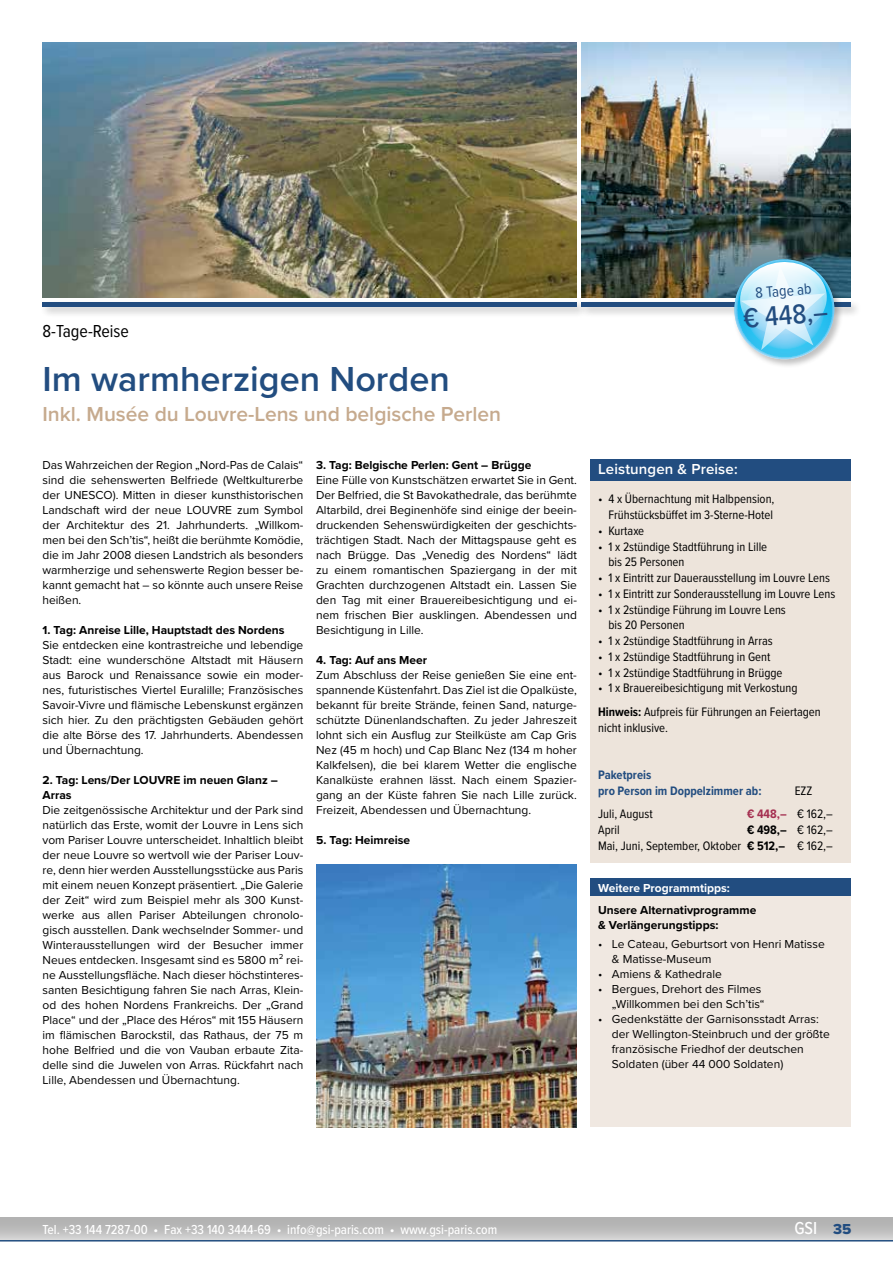
<style>
.page{position:relative;width:893px;height:1263px;background:#fff}
.page>*{position:absolute;margin:0;border:0;box-sizing:border-box;transform-origin:0 0}
.t1{font:600 36px "Proxima Nova";color:#224d80}
.t2{font:500 28.5px "Proxima Nova Cond";color:#224d80}
.t3{font:600 21px "Proxima Nova";color:#c6aa8e}
.t4{font:18px "Proxima Nova Cond";color:#000}
.t5{font:500 18px "Proxima Nova Cond";color:#fff}
.t6{font:15.6px "Proxima Nova Cond";color:#224d80}
.t7{font:600 15px "Proxima Nova";letter-spacing:.01em;color:#fff}
.t8{font:500 13.5px "Proxima Nova Cond";color:#fff}
.t9{font:12.75px/15.8px "Proxima Nova Cond";color:#000}
.t10{font:700 12.75px/15.8px "Proxima Nova Cond";color:#224d80}
.t11{font:700 12.75px "Proxima Nova Cond";color:#a53051}
.t12{font:12px/15px "Proxima Nova";color:#000;text-align:justify}
.t13{font:700 12px/15px "Proxima Nova";color:#000}
.t14{font:700 12px "Proxima Nova";color:#fff}
.s1{font-weight:700}
.s2{font-weight:400;color:#000}
.s3{font-family:"Proxima Nova Extrabld";font-weight:400;font-size:15px;color:#224d80}
</style>
<div class="page">
<svg style="left:0;top:1218px;width:893px;height:21px;background:#bdbdbd"></svg>
<hr style="left:0;top:1240px;width:893px;height:1px;background:#224d80">
<div style="left:590px;top:480px;width:260px;height:383px;background:#ede4db"></div>
<img style="left:43px;top:43px;width:534px;height:255px">
<img style="left:581px;top:43px;width:269px;height:255px">
<div style="left:40px;top:299px;width:548px;height:19px;background:#000;opacity:.25"></div>
<hr style="left:43px;top:302px;width:534px;height:4px;background:#224d80">
<div style="left:579px;top:299px;width:283px;height:19px;background:#000;opacity:.25"></div>
<hr style="left:581px;top:302px;width:269px;height:4px;background:#224d80">
<div style="left:590px;top:459px;width:260px;height:21px;background:#224d80"></div>
<div style="left:732px;top:257px;width:112px;height:112px;background:#000;opacity:.25"></div>
<svg style="left:732px;top:257px;width:104px;height:104px"></svg>
<div style="left:590px;top:895px;width:260px;height:232px;background:#f0e8e1"></div>
<div style="left:590px;top:878px;width:260px;height:17px;background:#224d80"></div>
<img style="left:316px;top:864px;width:261px;height:263px">
<h3 class="t4" style="left:43px;top:318px;width:88px">8-Tage-Reise</h3>
<h1 class="t1" style="left:43px;top:352px;width:409px">Im warmherzigen Norden</h1>
<h3 class="t3" style="left:43px;top:398px;width:460px">Inkl. Musée du Louvre-Lens und belgische Perlen</h3>
<p class="t12" style="left:43px;top:457px;width:262px">Das Wahrzeichen der Region „Nord-Pas de Calais“ sind die sehenswerten Belfriede (Weltkulturerbe der UNESCO). Mitten in dieser kunsthistorischen Landschaft wird der neue LOUVRE zum Symbol der Architektur des 21. Jahrhunderts. „Willkom&shy;men bei den Sch’tis“, heißt die berühmte Komödie, die im Jahr 2008 diesen Landstrich als besonders warmherzige und sehenswerte Region besser be&shy;kannt gemacht hat – so könnte auch unsere Reise heißen.</p>
<p class="t13" style="left:43px;top:622px;width:243px">1. Tag: Anreise Lille, Hauptstadt des Nordens</p>
<p class="t12" style="left:43px;top:637px;width:262px">Sie entdecken eine kontrastreiche und lebendige Stadt: eine wunderschöne Altstadt mit Häusern aus Barock und Renaissance sowie ein moder&shy;nes, futuristisches Viertel Euralille; Französisches Savoir-Vivre und flämische Lebenskunst ergänzen sich hier. Zu den prächtigsten Gebäuden gehört die alte Börse des 17. Jahrhunderts. Abendessen und Übernachtung.</p>
<p class="t13" style="left:43px;top:772px;width:237px">2. Tag: Lens/Der LOUVRE im neuen Glanz –<br>Arras</p>
<p class="t12" style="left:43px;top:802px;width:262px">Die zeitgenössische Architektur und der Park sind natürlich das Erste, womit der Louvre in Lens sich vom Pariser Louvre unterscheidet. Inhaltlich bleibt der neue Louvre so wertvoll wie der Pariser Louv&shy;re, denn hier werden Ausstellungsstücke aus Paris mit einem neuen Konzept präsentiert. „Die Galerie der Zeit“ wird zum Beispiel mehr als 300 Kunst&shy;werke aus allen Pariser Abteilungen chronolo&shy;gisch ausstellen. Dank wechselnder Sommer- und Winterausstellungen wird der Besucher immer Neues entdecken. Insgesamt sind es 5800 m² rei&shy;ne Ausstellungsfläche. Nach dieser höchstinteres&shy;santen Besichtigung fahren Sie nach Arras, Klein&shy;od des hohen Nordens Frankreichs. Der „Grand Place“ und der „Place des Héros“ mit 155 Häusern im flämischen Barockstil, das Rathaus, der 75 m hohe Belfried und die von Vauban erbaute Zita&shy;delle sind die Juwelen von Arras. Rückfahrt nach Lille, Abendessen und Übernachtung.</p>
<p class="t13" style="left:316px;top:457px;width:217px">3. Tag: Belgische Perlen: Gent – Brügge</p>
<p class="t12" style="left:316px;top:472px;width:262px">Eine Fülle von Kunstschätzen erwartet Sie in Gent.<br>Der Belfried, die St Bavokathedrale, das berühmte Altarbild, drei Beginenhöfe sind einige der beein&shy;druckenden Sehenswürdigkeiten der geschichts&shy;trächtigen Stadt. Nach der Mittagspause geht es nach Brügge. Das „Venedig des Nordens“ lädt zu einem romantischen Spaziergang in der mit Grachten durchzogenen Altstadt ein. Lassen Sie den Tag mit einer Brauereibesichtigung und ei&shy;nem frischen Bier ausklingen. Abendessen und Besichtigung in Lille.</p>
<p class="t13" style="left:316px;top:652px;width:113px">4. Tag: Auf ans Meer</p>
<p class="t12" style="left:316px;top:667px;width:262px">Zum Abschluss der Reise genießen Sie eine ent&shy;spannende Küstenfahrt. Das Ziel ist die Opalküste, bekannt für breite Strände, feinen Sand, naturge&shy;schützte Dünenlandschaften. Zu jeder Jahreszeit lohnt sich ein Ausflug zur Steilküste am Cap Gris Nez (45 m hoch) und Cap Blanc Nez (134 m hoher Kalkfelsen), die bei klarem Wetter die englische Kanalküste erahnen lässt. Nach einem Spazier&shy;gang an der Küste fahren Sie nach Lille zurück.<br>Freizeit, Abendessen und Übernachtung.</p>
<p class="t13" style="left:316px;top:832px;width:96px">5. Tag: Heimreise</p>
<h3 class="t6" style="left:754px;top:282px;width:58px;rotate:-5deg">8 Tage ab</h3>
<h2 class="t2" style="left:741px;top:298px;width:87px;rotate:-5deg">€ 448,–</h2>
<p class="t7" style="left:598px;top:458px;width:141px">Leistungen &amp; Preise:</p>
<p class="t9" style="left:598px;top:491px;width:178px;text-align:right">• 4 x Übernachtung mit Halbpension,<br>Frühstücksbüffet im 3-Sterne-Hotel</p>
<p class="t9" style="left:598px;top:522px;width:48px">• Kurtaxe</p>
<p class="t9" style="left:608px;top:538px;width:160px;text-indent:-10px">• 1 x 2stündige Stadtführung in Lille bis 25 Personen</p>
<p class="t9" style="left:598px;top:569px;width:233px">• 1 x Eintritt zur Dauerausstellung im Louvre Lens</p>
<p class="t9" style="left:598px;top:585px;width:239px">• 1 x Eintritt zur Sonderausstellung im Louvre Lens</p>
<p class="t9" style="left:608px;top:601px;width:179px;text-indent:-10px">• 1 x 2stündige Führung im Louvre Lens bis 20 Personen</p>
<p class="t9" style="left:598px;top:632px;width:176px">• 1 x 2stündige Stadtführung in Arras</p>
<p class="t9" style="left:598px;top:648px;width:174px">• 1 x 2stündige Stadtführung in Gent</p>
<p class="t9" style="left:598px;top:664px;width:186px">• 1 x 2stündige Stadtführung in Brügge</p>
<p class="t9" style="left:598px;top:676px;width:224px;line-height:23.7px">• 1 x Brauereibesichtigung mit Verkostung<br><span class="s1">Hinweis:</span> Aufpreis für Führungen an Feiertagen</p>
<p class="t9" style="left:598px;top:719px;width:71px">nicht inklusive.</p>
<p class="t10" style="left:598px;top:766px;width:165px">Paketpreis<br>pro Person im Doppelzimmer ab:</p>
<p class="t9" style="left:795px;top:782px;width:19px">EZZ</p>
<p class="t9" style="left:598px;top:806px;width:56px">Juli, August</p>
<p class="t11" style="left:747px;top:805px;width:87px">€ 448,– <span class="s2">€ 162,–</span></p>
<p class="t9" style="left:598px;top:821px;width:23px">April</p>
<p class="t9" style="left:598px;top:821px;width:236px;text-align:right"><span class="s1">€ 498,–</span> € 162,–<br>Mai, Juni, September, Oktober <span class="s1">€ 512,–</span> € 162,–</p>
<p class="t14" style="left:598px;top:879px;width:133px">Weitere Programmtipps:</p>
<p class="t13" style="left:598px;top:902px;width:160px">Unsere Alternativprogramme &amp; Verlängerungstipps:</p>
<p class="t12" style="left:612px;top:936px;width:214px;text-indent:-14px">• Le Cateau, Geburtsort von Henri Matisse &amp; Matisse-Museum</p>
<p class="t12" style="left:598px;top:966px;width:125px">• Amiens &amp; Kathedrale</p>
<p class="t12" style="left:598px;top:981px;width:168px;text-align:right">• Bergues, Drehort des Filmes „Willkommen bei den Sch’tis“</p>
<p class="t12" style="left:612px;top:1011px;width:219px;text-align:left;text-indent:-14px">• Gedenkstätte der Garnisonsstadt Arras: der Wellington-Steinbruch und der größte französische Friedhof der deutschen Soldaten (über 44 000 Soldaten)</p>
<p class="t8" style="left:43px;top:1219px;width:456px">Tel. +33 144 7287-00 • Fax +33 140 3444-69 • info@gsi-paris.com • www.gsi-paris.com</p>
<h3 class="t5" style="left:794px;top:1214px;width:58px">GSI <span class="s3">35</span></h3>
</div>
